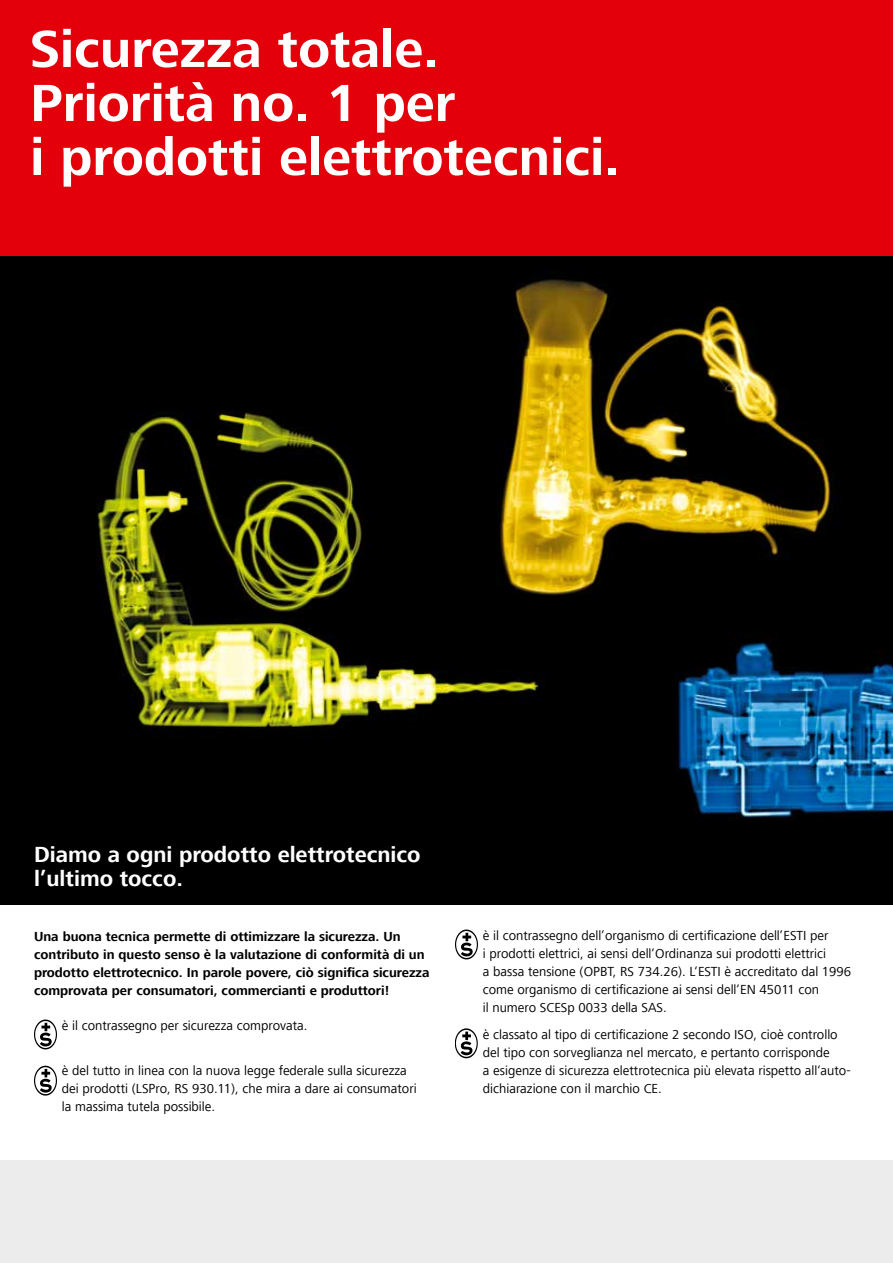
<style>
.page{position:relative;width:893px;height:1263px;background:#fff}
.page>*{position:absolute;margin:0;border:0;box-sizing:border-box;transform-origin:0 0}
.t1{font:700 54px/54px "Frutiger Next LT";color:#fff}
.t2{font:700 22.5px/24px "Frutiger Next LT";color:#fff}
.t3{font:13.5px/18px "Frutiger Next LT";color:#000}
.t4{font:700 13.5px/18px "Frutiger Next LT";color:#000}
</style>
<div class="page">
<div style="left:0;top:1161px;width:893px;height:102px;background:#ececec"></div>
<svg style="left:34px;top:1066px;width:23px;height:29px"></svg>
<svg style="left:455px;top:929px;width:23px;height:30px"></svg>
<svg style="left:34px;top:1019px;width:23px;height:30px"></svg>
<svg style="left:455px;top:1028px;width:23px;height:30px"></svg>
<div style="left:0;top:243px;width:893px;height:662px;background:#000"></div>
<img style="left:96px;top:410px;width:449px;height:328px">
<img style="left:675px;top:633px;width:218px;height:188px">
<div style="left:0;top:0;width:893px;height:255px;background:#e3000b"></div>
<img style="left:464px;top:279px;width:375px;height:320px">
<h1 class="t1" style="left:30px;top:22px;width:591px">Sicurezza totale.<br>Priorità no. 1 per<br>i prodotti elettrotecnici.</h1>
<h2 class="t2" style="left:34px;top:842px;width:388px">Diamo a ogni prodotto elettrotecnico l’ultimo tocco.</h2>
<p class="t4" style="left:34px;top:927px;width:397px">Una buona tecnica permette di ottimizzare la sicurezza. Un contributo in questo senso è la valutazione di conformità di un prodotto elettrotecnico. In parole povere, ciò significa sicurezza comprovata per consumatori, commercianti e produttori!</p>
<p class="t3" style="left:483px;top:927px;width:370px">è il contrassegno dell’organismo di certificazione dell’ESTI per<br>i prodotti elettrici, ai sensi dell‘Ordinanza sui prodotti elettrici<br>a bassa tensione (OPBT, RS 734.26). L‘ESTI è accreditato dal 1996 come organismo di certificazione ai sensi dell‘EN 45011 con<br>il numero SCESp 0033 della SAS.</p>
<p class="t3" style="left:483px;top:1026px;width:369px">è classato al tipo di certificazione 2 secondo ISO, cioè controllo del tipo con sorveglianza nel mercato, e pertanto corrisponde<br>a esigenze di sicurezza elettrotecnica più elevata rispetto all‘auto&shy;dichiarazione con il marchio CE.</p>
<p class="t3" style="left:62px;top:1017px;width:247px">è il contrassegno per sicurezza comprovata.</p>
<p class="t3" style="left:62px;top:1062px;width:356px">è del tutto in linea con la nuova legge federale sulla sicurezza dei prodotti (LSPro, RS 930.11), che mira a dare ai consumatori la massima tutela possibile.</p>
</div>
